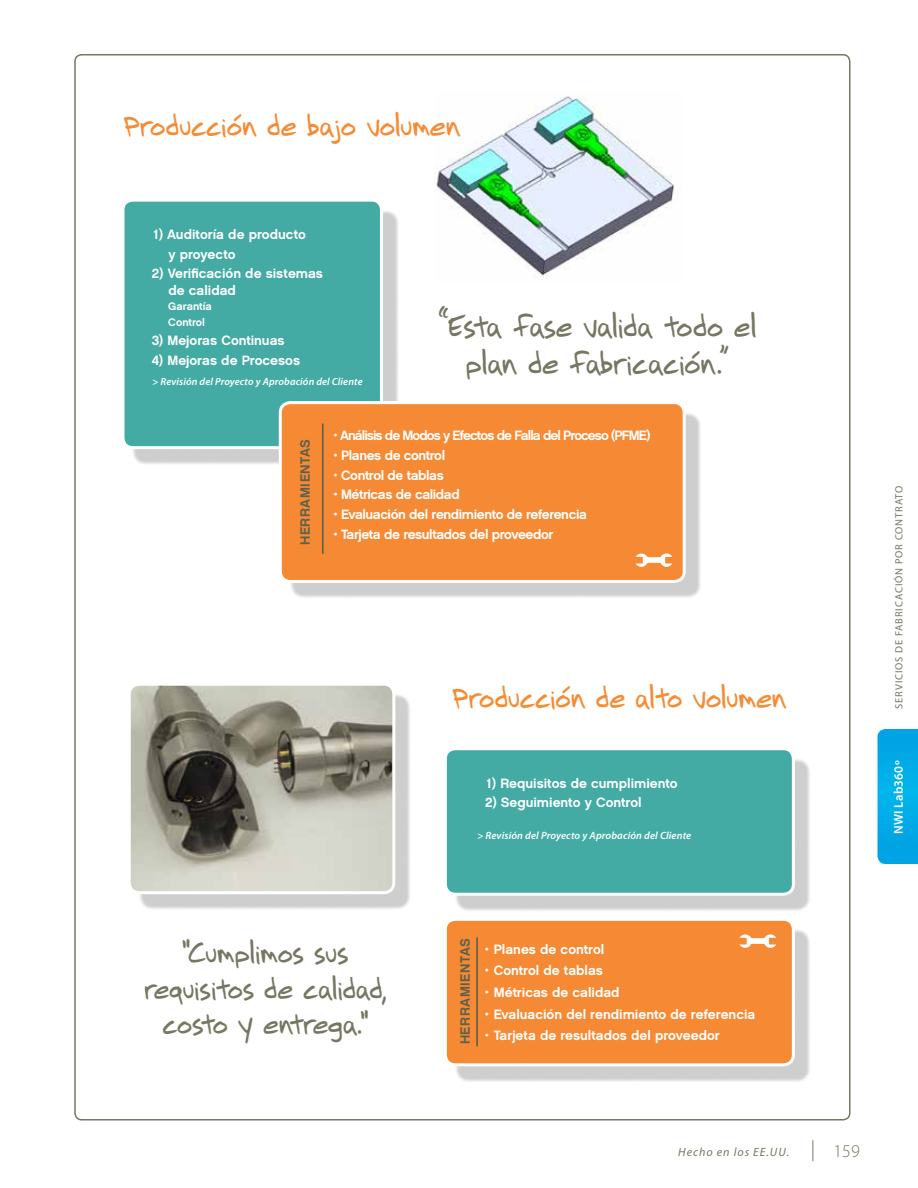
<style>
.page{position:relative;width:918px;height:1188px;background:#fff}
.page>*{position:absolute;margin:0;border:0;box-sizing:border-box;transform-origin:0 0}
.Quotes{font:31.35px/37.7px "Printhouse";letter-spacing:-.025em;color:#767662;text-align:center}
._7_Lab_Phase_Titles{font:30px "Printhouse";letter-spacing:-.02em;color:#f68b33}
.Quotes-2{font:29.55px/35.4px "Printhouse";letter-spacing:-.03em;color:#767662;text-align:center}
.S_Lab__List{font:13.5px/16.2px "Chalet New York Nineteen Sixty";letter-spacing:-.005em;color:#fff}
.S_Lab__List-2{font:13.5px "Chalet New York Nineteen Sixty";letter-spacing:-.03em;color:#fff}
.S_Lab__List-3{font:13.5px "Chalet New York Nineteen Sixty";letter-spacing:-.07em;color:#fff}
.List{font:13.5px "Chalet New York Nineteen Sixty";letter-spacing:.04em;color:#5f604b}
.S_Tool_Header{font:13.5px "Chalet New York Nineteen Sixty";letter-spacing:.04em;color:#5f604b}
.t1{font:600 12.75px "Myriad Pro";letter-spacing:.02em;color:#fff}
.t2{font:italic 12px "Myriad Pro";letter-spacing:.08em;color:#767662}
.Bullets{font:10.95px "Chalet New York Nineteen Sixty";color:#fff}
.Italic{font:italic 600 10.5px "Myriad Pro";letter-spacing:.01em;color:#fff}
.t3{font:10.5px "Myriad Pro";letter-spacing:.08em;color:#767662}
.Italic-2{font:italic 600 10.35px "Myriad Pro";letter-spacing:.01em;color:#fff}
.s1{font-weight:300;font-style:normal;font-size:21px}
.s2{font-weight:300;font-style:normal;font-size:18px}
</style>
<div class="page">
<svg style="left:878px;top:729px;width:40px;height:135px;background:#00aae6"></svg>
<div style="left:454px;top:758px;width:357px;height:154px;background:#000;opacity:.2"></div>
<div style="left:445px;top:749px;width:348px;height:145px;background:#43aba3;border-radius:10px"></div>
<div style="left:444px;top:747px;width:351px;height:149px;border:3px solid #fff;border-radius:10px"></div>
<div style="left:454px;top:928px;width:357px;height:154px;background:#000;opacity:.2"></div>
<div style="left:445px;top:919px;width:348px;height:146px;background:#f68933;border-radius:10px"></div>
<div style="left:444px;top:918px;width:351px;height:148px;border:3px solid #fff;border-radius:10px"></div>
<hr style="left:476px;top:937px;width:2px;height:109px;background:#5f604b">
<img style="left:436px;top:96px;width:239px;height:182px">
<div style="left:431px;top:89px;width:255px;height:197px;border:3px solid #fff;border-radius:8px"></div>
<div style="left:132px;top:209px;width:267px;height:256px;background:#000;opacity:.2"></div>
<div style="left:123px;top:200px;width:258px;height:248px;background:#43aba3;border-radius:10px"></div>
<div style="left:121px;top:199px;width:262px;height:250px;border:3px solid #fff;border-radius:10px"></div>
<div style="left:289px;top:412px;width:413px;height:187px;background:#000;opacity:.2"></div>
<div style="left:280px;top:403px;width:404px;height:178px;background:#f68933;border-radius:10px"></div>
<div style="left:279px;top:401px;width:407px;height:182px;border:3px solid #fff;border-radius:10px"></div>
<hr style="left:322px;top:424px;width:2px;height:130px;background:#5f604b">
<div style="left:138px;top:693px;width:274px;height:217px;background:#000;opacity:.2"></div>
<img style="left:132px;top:687px;width:262px;height:206px">
<div style="left:128px;top:683px;width:267px;height:211px;border:3px solid #fff;border-radius:10px"></div>
<svg style="left:636px;top:554px;width:36px;height:13px"></svg>
<svg style="left:740px;top:934px;width:36px;height:14px"></svg>
<p class="_7_Lab_Phase_Titles" style="left:123px;top:103px;width:340px">Producción de bajo volumen</p>
<p class="S_Lab__List" style="left:153px;top:226px;width:154px">1) Auditoría de producto</p>
<p class="S_Lab__List" style="left:168px;top:246px;width:69px">y proyecto</p>
<p class="S_Lab__List" style="left:168px;top:265px;width:156px;text-indent:-16px">2) Verificación de sistemas de calidad</p>
<p class="Bullets" style="left:168px;top:300px;width:45px">Garantía</p>
<p class="Bullets" style="left:168px;top:315px;width:38px">Control</p>
<p class="S_Lab__List" style="left:152px;top:332px;width:134px">3) Mejoras Continuas</p>
<p class="S_Lab__List" style="left:152px;top:352px;width:150px">4) Mejoras de Procesos</p>
<p class="Italic-2" style="left:152px;top:376px;width:212px">&gt; Revisión del Proyecto y Aprobación del Cliente</p>
<p class="Quotes" style="left:438px;top:306px;width:320px">“Esta fase valida todo el plan de fabricación.”</p>
<p class="S_Tool_Header" style="left:297px;top:545px;width:108px;rotate:-90deg">HERRAMIENTAS</p>
<p class="S_Lab__List-3" style="left:334px;top:427px;width:319px">• Análisis de Modos y Efectos de Falla del Proceso (PFME)</p>
<p class="S_Lab__List-2" style="left:334px;top:447px;width:113px">• Planes de control</p>
<p class="S_Lab__List-2" style="left:334px;top:467px;width:112px">• Control de tablas</p>
<p class="S_Lab__List-2" style="left:334px;top:486px;width:128px">• Métricas de calidad</p>
<p class="S_Lab__List-2" style="left:334px;top:506px;width:255px">• Evaluación del rendimiento de referencia</p>
<p class="S_Lab__List-2" style="left:334px;top:526px;width:221px">• Tarjeta de resultados del proveedor</p>
<p class="_7_Lab_Phase_Titles" style="left:452px;top:676px;width:337px">Producción de alto volumen</p>
<p class="S_Lab__List" style="left:486px;top:775px;width:193px">1) Requisitos de cumplimiento</p>
<p class="S_Lab__List" style="left:485px;top:795px;width:158px">2) Seguimiento y Control</p>
<p class="Italic" style="left:477px;top:830px;width:216px">&gt; Revisión del Proyecto y Aprobación del Cliente</p>
<p class="t3" style="left:893px;top:709px;width:224px;rotate:-90deg">SERVICIOS DE FABRICACIÓN POR CONTRATO</p>
<p class="t1" style="left:891px;top:834px;width:75px;rotate:-90deg">NWI Lab360º</p>
<p class="Quotes-2" style="left:144px;top:934px;width:244px">"Cumplimos sus requisitos de calidad, costo y entrega."</p>
<p class="List" style="left:457px;top:1044px;width:108px;rotate:-90deg">HERRAMIENTAS</p>
<p class="S_Lab__List" style="left:485px;top:941px;width:121px">• Planes de control</p>
<p class="S_Lab__List" style="left:485px;top:962px;width:120px">• Control de tablas</p>
<p class="S_Lab__List" style="left:485px;top:984px;width:136px">• Métricas de calidad</p>
<p class="S_Lab__List" style="left:485px;top:1006px;width:272px">• Evaluación del rendimiento de referencia</p>
<p class="S_Lab__List" style="left:485px;top:1027px;width:237px">• Tarjeta de resultados del proveedor</p>
<p class="t2" style="left:678px;top:1145px;width:183px">Hecho en los EE.UU. <span class="s1">|</span> <span class="s2">159</span></p>
</div>
